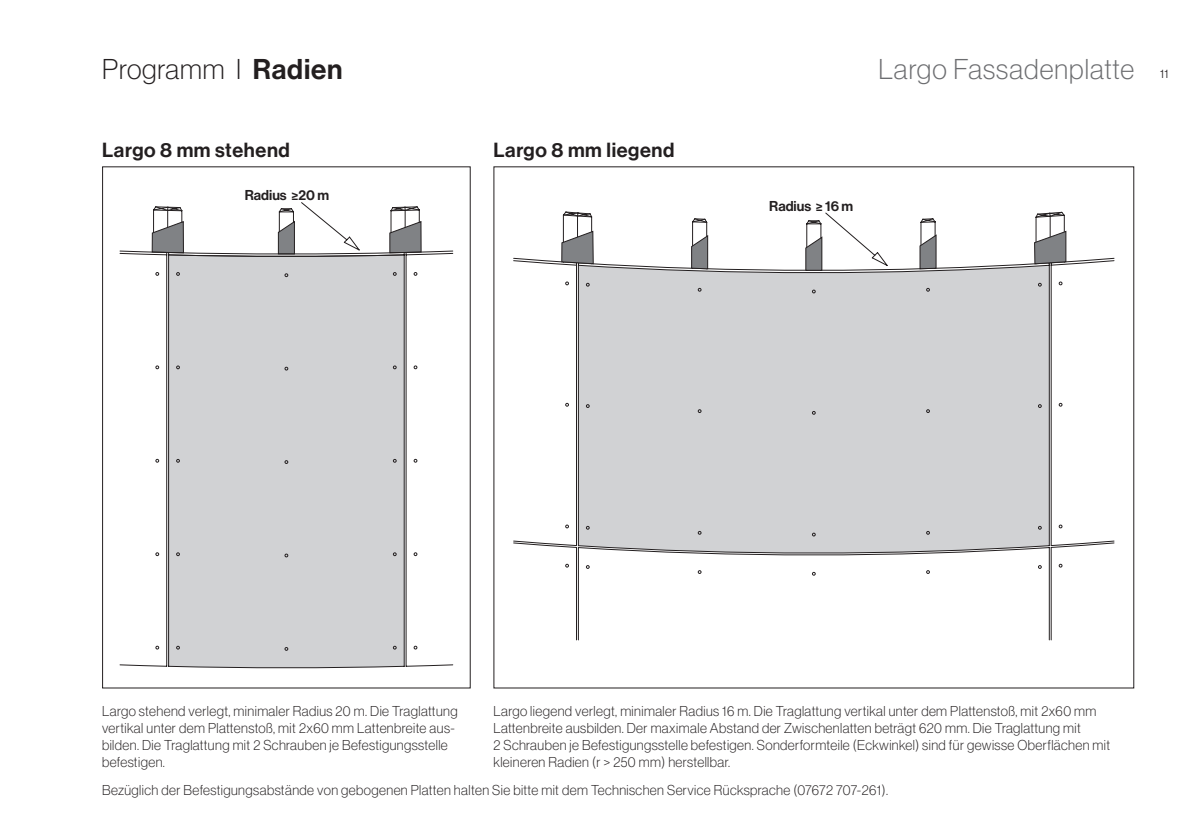
<style>
.page{position:relative;width:1191px;height:840px;background:#fff}
.page>*{position:absolute;margin:0;border:0;box-sizing:border-box;transform-origin:0 0}
.t1{font:28px "N Haas Grotesk DS Pro 35 X Lt";letter-spacing:.04em;color:#6c6d70}
.t2{font:28px "N Haas Grotesk DS Pro 35 X Lt";letter-spacing:.03em;color:#231f20}
.t3{font:20px "N Haas Grotesk DS Pro 65 Md";letter-spacing:.03em;color:#231f20}
.t4{font:14px/16.8px "N Haas Grotesk DS Pro 35 X Lt";letter-spacing:.03em;color:#231f20}
.t5{font:14px "N Haas Grotesk DS Pro 65 Md";color:#231f20}
.t6{font:12px "N Haas Grotesk DS Pro 45 Lt";color:#231f20}
.s1{font-family:"N Haas Grotesk DS Pro 65 Md"}
</style>
<div class="page">
<svg style="left:120px;top:206px;width:333px;height:460px"></svg>
<svg style="left:513px;top:230px;width:601px;height:409px"></svg>
<svg style="left:561px;top:211px;width:505px;height:59px"></svg>
<h1 class="t2" style="left:102px;top:54px;width:242px">Programm I <span class="s1">Radien</span></h1>
<h2 class="t3" style="left:102px;top:139px;width:189px">Largo 8 mm stehend</h2>
<h2 class="t3" style="left:493px;top:139px;width:183px">Largo 8 mm liegend</h2>
<p class="t5" style="left:245px;top:187px;width:86px">Radius ≥20 m</p>
<h1 class="t1" style="left:878px;top:54px;width:257px">Largo Fassadenplatte</h1>
<p class="t6" style="left:1160px;top:67px;width:10px">11</p>
<p class="t5" style="left:769px;top:198px;width:85px">Radius ≥ 16 m</p>
<p class="t4" style="left:102px;top:702px;width:357px">Largo stehend verlegt, minimaler Radius 20 m. Die Traglattung vertikal unter dem Plattenstoß, mit 2x60 mm Lattenbreite aus&shy;bilden. Die Traglattung mit 2 Schrauben je Befestigungsstelle befestigen.</p>
<p class="t4" style="left:493px;top:702px;width:618px">Largo liegend verlegt, minimaler Radius 16 m. Die Traglattung vertikal unter dem Plattenstoß, mit 2x60 mm Lattenbreite ausbilden. Der maximale Abstand der Zwischenlatten beträgt 620 mm. Die Traglattung mit<br>2 Schrauben je Befestigungsstelle befestigen. Sonderformteile (Eckwinkel) sind für gewisse Oberflächen mit kleineren Radien (r &gt; 250 mm) herstellbar.</p>
<p class="t4" style="left:102px;top:780px;width:787px">Bezüglich der Befestigungsabstände von gebogenen Platten halten Sie bitte mit dem Technischen Service Rücksprache (07672 707-261).</p>
</div>
